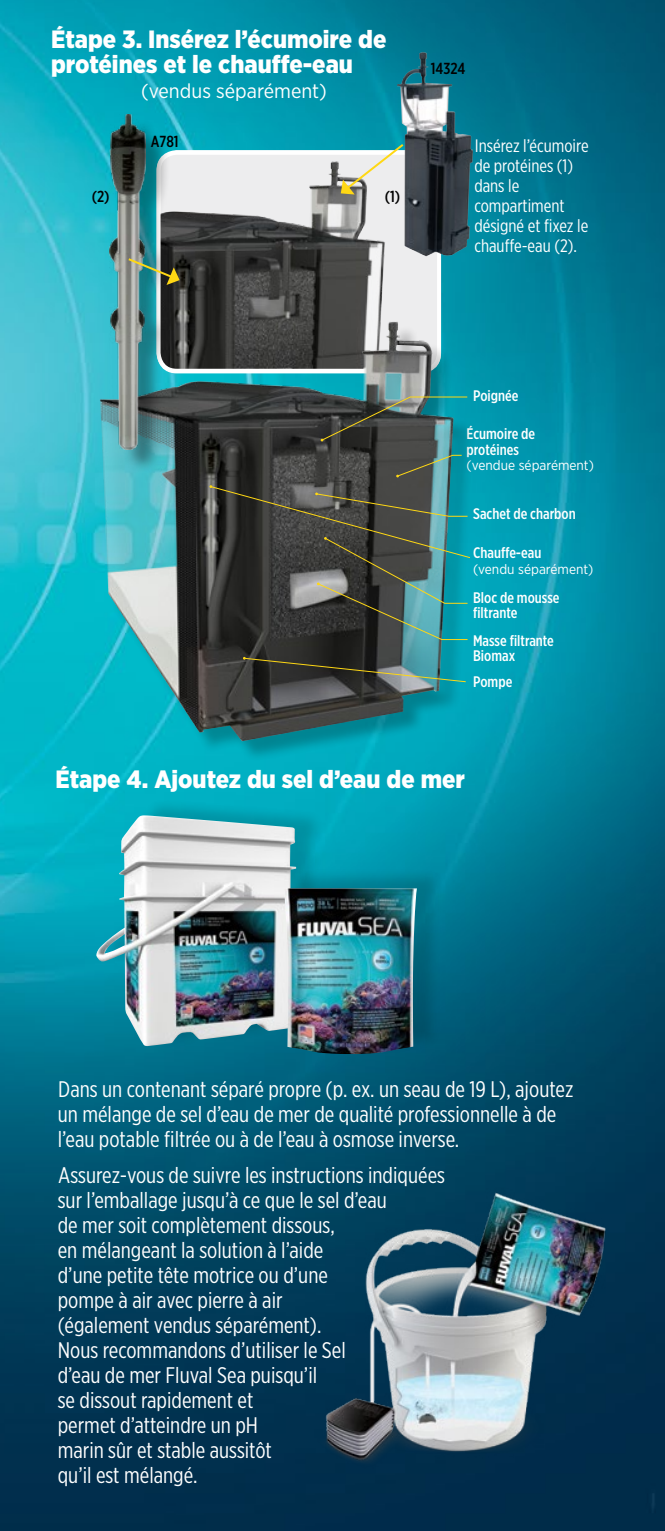
<style>
.page{position:relative;width:665px;height:1531px;background:#fff}
.page>*{position:absolute;margin:0;border:0;box-sizing:border-box;transform-origin:0 0}
.t1{font:900 25px/25px "Gotham Narrow";color:#fff}
.t2{font:22.5px/25px "Gotham X Narrow";color:#fff}
.t3{font:20.25px "Gotham Narrow";color:#fff}
.t4{font:18px/20px "Gotham X Narrow";color:#fff}
.t5{font:500 16px "Gotham X Narrow";color:#000}
.t6{font:500 15.25px/15.2px "Gotham X Narrow";color:#fff}
.t7{font:13.75px "Gotham Narrow";color:#fff}
</style>
<div class="page">
<img style="left:0;top:0;width:664px;height:1531px">
<div style="left:158px;top:153px;width:281px;height:218px;background:#ededee;border-radius:18px"></div>
<img style="left:171px;top:161px;width:214px;height:160px">
<svg style="left:340px;top:142px;width:57px;height:53px"></svg>
<div style="left:104px;top:325px;width:370px;height:437px;background:#000;opacity:.25"></div>
<img style="left:99px;top:321px;width:354px;height:420px">
<svg style="left:396px;top:455px;width:66px;height:22px"></svg>
<svg style="left:243px;top:657px;width:223px;height:25px;background:#3c5652"></svg>
<svg style="left:320px;top:396px;width:147px;height:45px;background:#3f5e5d"></svg>
<svg style="left:209px;top:485px;width:261px;height:155px;background:#415553"></svg>
<div style="left:113px;top:118px;width:58px;height:355px;background:#000;opacity:.35"></div>
<img style="left:109px;top:114px;width:37px;height:335px">
<svg style="left:126px;top:257px;width:53px;height:28px"></svg>
<img style="left:397px;top:52px;width:76px;height:204px">
<div style="left:104px;top:798px;width:220px;height:251px;background:#000;opacity:.15"></div>
<img style="left:96px;top:815px;width:200px;height:231px">
<div style="left:290px;top:868px;width:154px;height:188px;background:#000;opacity:.15"></div>
<img style="left:284px;top:888px;width:132px;height:166px">
<img style="left:314px;top:1188px;width:293px;height:286px">
<p class="t1" style="left:51px;top:26px;width:336px">Étape 3. Insérez l’écumoire de protéines et le chauffe-eau</p>
<p class="t3" style="left:141px;top:78px;width:187px">(vendus séparément)</p>
<p class="t5" style="left:92px;top:186px;width:19px">(2)</p>
<p class="t5" style="left:151px;top:132px;width:29px">A781</p>
<p class="t5" style="left:384px;top:186px;width:17px">(1)</p>
<p class="t5" style="left:430px;top:59px;width:36px">14324</p>
<p class="t4" style="left:474px;top:135px;width:116px">Insérez l’écumoire de protéines (1) dans le compartiment désigné et fixez le chauffe-eau (2).</p>
<p class="t6" style="left:473px;top:388px;width:47px">Poignée</p>
<p class="t6" style="left:466px;top:426px;width:70px">Écumoire de protéines</p>
<p class="t7" style="left:466px;top:456px;width:129px">(vendue séparément)</p>
<p class="t6" style="left:473px;top:506px;width:104px">Sachet de charbon</p>
<p class="t6" style="left:473px;top:545px;width:70px">Chauffe-eau</p>
<p class="t7" style="left:473px;top:560px;width:122px">(vendu séparément)</p>
<p class="t6" style="left:473px;top:590px;width:88px">Bloc de mousse filtrante</p>
<p class="t6" style="left:473px;top:633px;width:82px">Masse filtrante<br>Biomax</p>
<p class="t6" style="left:473px;top:674px;width:41px">Pompe</p>
<p class="t1" style="left:56px;top:766px;width:410px">Étape 4. Ajoutez du sel d’eau de mer</p>
<p class="t2" style="left:58px;top:1076px;width:517px">Dans un contenant séparé propre (p. ex. un seau de 19 L), ajoutez un mélange de sel d’eau de mer de qualité professionnelle à de l’eau potable filtrée ou à de l’eau à osmose inverse.</p>
<p class="t2" style="left:58px;top:1162px;width:388px">Assurez-vous de suivre les instructions indiquées sur l’emballage jusqu’à ce que le sel d’eau<br>de mer soit complètement dissous,<br>en mélangeant la solution à l’aide<br>d’une petite tête motrice ou d’une<br>pompe à air avec pierre à air<br>(également vendus séparément).<br>Nous recommandons d’utiliser le Sel<br>d’eau de mer Fluval Sea puisqu’il<br>se dissout rapidement et<br>permet d’atteindre un pH<br>marin sûr et stable aussitôt<br>qu’il est mélangé.</p>
</div>
